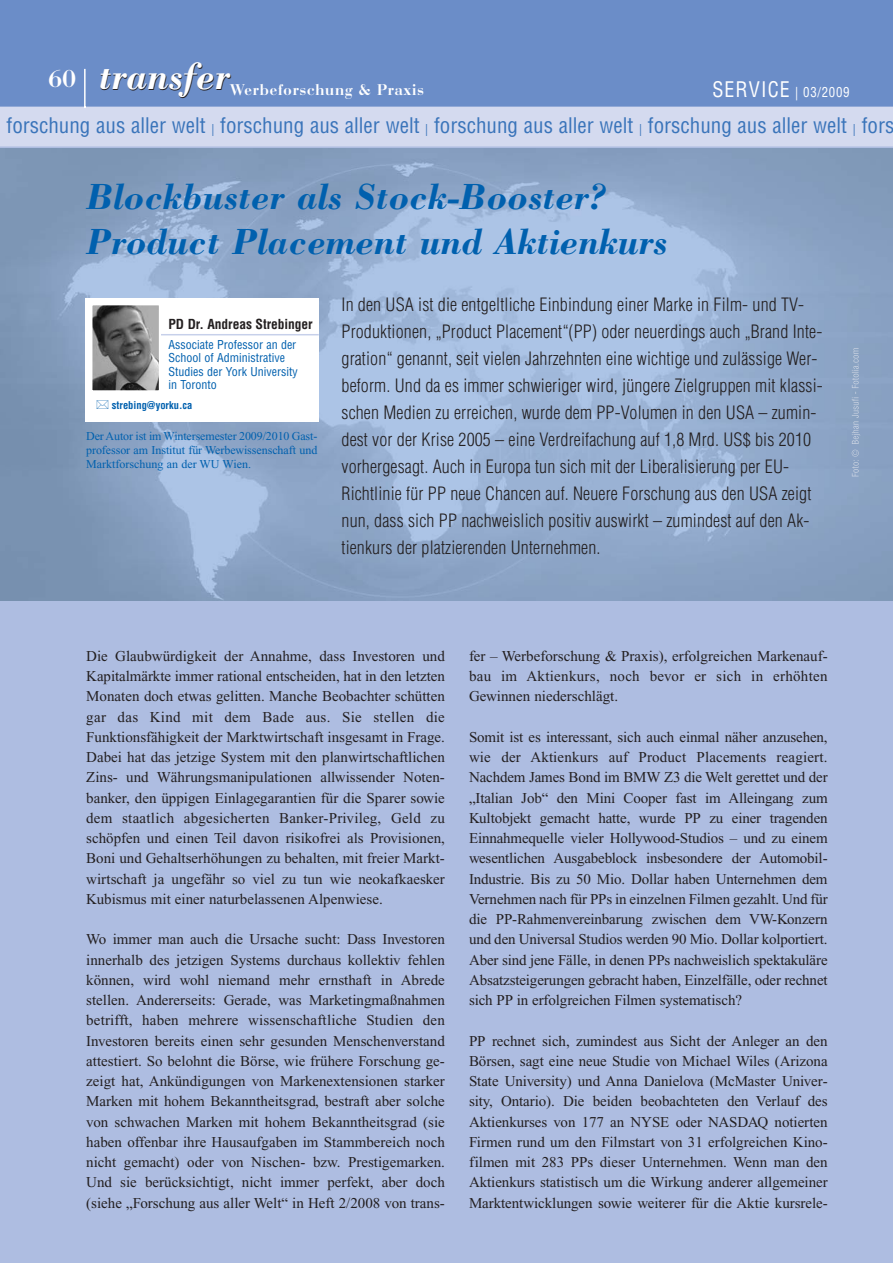
<style>
.page{position:relative;width:893px;height:1263px;background:#fff}
.page>*{position:absolute;margin:0;border:0;box-sizing:border-box;transform-origin:0 0}
.t1{font:italic 700 39.3px "Bodoni";color:#231f20}
.t2{font:italic 700 37.5px/45px "Bodoni";color:#0060ae}
.t3{font:600 25.5px "Bauer Bodoni D";color:#fff}
.t4{font:condensed 21px "Helvetica";color:#3a74ba}
.t5{font:300 condensed 18px/27px "Helvetica";letter-spacing:.01em;color:#231f20}
.t6{font:600 16.2px "Bauer Bodoni D";letter-spacing:.06em;color:#fff;scale:.95 1}
.t7{font:15px/20.2px "Times New Roman";color:#231f20;text-align:justify}
.t8{font:700 condensed 13.5px "Helvetica";letter-spacing:-.005em;color:#231f20}
.t9{font:condensed 13.5px "Helvetica";letter-spacing:.055em;color:#fff;scale:.95 1}
.t10{font:12px/14px "Times New Roman";letter-spacing:-.005em;color:#0060ae;text-align:justify}
.t11{font:condensed 12px/13.5px "Helvetica";color:#0060ae}
.t12{font:700 condensed 10.5px "Helvetica";color:#0060ae}
.s1{font-size:21px}
.s2{font-size:12px}
</style>
<div class="page">
<div style="left:0;top:0;width:892px;height:1263px;background:#aebde1"></div>
<div style="left:0;top:0;width:892px;height:106px;background:#6b8dc8"></div>
<hr style="left:84px;top:69px;width:2px;height:39px;background:#fff">
<img style="left:0;top:148px;width:892px;height:452px">
<div style="left:0;top:107px;width:892px;height:39px;background:#d4daef"></div>
<img style="left:852px;top:406px;width:8px;height:70px">
<div style="left:85px;top:298px;width:234px;height:124px;background:#fff"></div>
<hr style="left:129px;top:334px;width:190px;height:1px;background:#c7d0ea">
<img style="left:93px;top:306px;width:65px;height:83px">
<div style="left:90px;top:303px;width:71px;height:89px;border:2px solid #fff"></div>
<h3 class="t3" style="left:48px;top:69px;width:30px">60</h3>
<h1 class="t1" style="left:99px;top:63px;width:132px">transfer</h1>
<p class="t6" style="left:230px;top:84px;width:205px">Werbeforschung &amp; Praxis</p>
<p class="t9" style="left:712px;top:87px;width:146px"><span class="s1">SERVICE</span> | 03/2009</p>
<h3 class="t4" style="left:7px;top:117px;width:889px">forschung aus aller welt <span class="s2">|</span> forschung aus aller welt <span class="s2">|</span> forschung aus aller welt <span class="s2">|</span> forschung aus aller welt <span class="s2">|</span> fors</h3>
<h2 class="t2" style="left:86px;top:178px;width:583px">Blockbuster als Stock-Booster?<br>Product Placement und Aktienkurs</h2>
<p class="t8" style="left:168px;top:319px;width:146px">PD Dr. Andreas Strebinger</p>
<p class="t11" style="left:168px;top:338px;width:131px">Associate Professor an der<br>School of Administrative<br>Studies der York University in Toronto</p>
<p class="t12" style="left:112px;top:401px;width:82px">strebing@yorku.ca</p>
<p class="t10" style="left:86px;top:430px;width:233px">Der Autor ist im Wintersemester 2009/2010 Gast - professor am Institut für Werbewissen schaft und Markt forschung an der WU Wien.</p>
<p class="t5" style="left:341px;top:293px;width:483px">In den USA ist die entgeltliche Einbindung einer Marke in Film- und TV-Produktionen, „Product Placement“(PP) oder neuerdings auch „Brand Inte&shy;gration“ genannt, seit vielen Jahrzehnten eine wichtige und zulässige Wer&shy;beform. Und da es immer schwieriger wird, jüngere Zielgruppen mit klassi&shy;schen Medien zu erreichen, wurde dem PP-Volumen in den USA – zumin&shy;dest vor der Krise 2005 – eine Verdreifachung auf 1,8 Mrd. US$ bis 2010 vorhergesagt. Auch in Europa tun sich mit der Liberalisierung per EU-Richtlinie für PP neue Chancen auf. Neuere Forschung aus den USA zeigt nun, dass sich PP nachweislich positiv auswirkt – zumindest auf den Ak&shy;tienkurs der platzierenden Unternehmen.</p>
<p class="t7" style="left:86px;top:647px;width:360px">Die Glaubwürdigkeit der Annahme, dass Investoren und Kapitalmärkte immer rational entscheiden, hat in den letzten Monaten doch etwas gelitten. Manche Beobachter schütten gar das Kind mit dem Bade aus. Sie stellen die Funktionsfähigkeit der Marktwirtschaft insgesamt in Frage.<br>Dabei hat das jetzige System mit den planwirtschaftlichen Zins- und Währungsmanipulationen allwissender Noten - banker, den üppigen Einlagegarantien für die Sparer sowie dem staatlich abgesicherten Banker-Privileg, Geld zu schöpfen und einen Teil davon risikofrei als Provisionen, Boni und Gehaltserhöhungen zu behalten, mit freier Markt - wirtschaft ja ungefähr so viel zu tun wie neokafkaesker Kubismus mit einer naturbelassenen Alpenwiese.</p>
<p class="t7" style="left:86px;top:931px;width:360px">Wo immer man auch die Ursache sucht: Dass Investoren innerhalb des jetzigen Systems durchaus kollektiv fehlen können, wird wohl niemand mehr ernsthaft in Abrede stellen. Andererseits: Gerade, was Marketingmaßnahmen betrifft, haben mehrere wissenschaftliche Studien den Inves toren bereits einen sehr gesunden Menschenverstand attestiert. So belohnt die Börse, wie frühere Forschung ge - zeigt hat, Ankündigungen von Markenextensionen starker Marken mit hohem Bekanntheitsgrad, bestraft aber solche von schwachen Marken mit hohem Bekanntheitsgrad (sie haben offenbar ihre Hausaufgaben im Stammbereich noch nicht gemacht) oder von Nischen- bzw. Prestigemarken.<br>Und sie berücksichtigt, nicht immer perfekt, aber doch (siehe „Forschung aus aller Welt“ in Heft 2/2008 von trans-</p>
<p class="t7" style="left:469px;top:647px;width:360px">fer – Werbeforschung &amp; Praxis), erfolgreichen Marken auf - bau im Aktienkurs, noch bevor er sich in erhöhten Gewinnen niederschlägt.</p>
<p class="t7" style="left:469px;top:728px;width:360px">Somit ist es interessant, sich auch einmal näher anzusehen, wie der Aktienkurs auf Product Placements reagiert.<br>Nachdem James Bond im BMW Z3 die Welt gerettet und der „Italian Job“ den Mini Cooper fast im Alleingang zum Kultobjekt gemacht hatte, wurde PP zu einer tragenden Einnahmequelle vieler Hollywood-Studios – und zu einem wesentlichen Ausgabeblock insbesondere der Automobil-Industrie. Bis zu 50 Mio. Dollar haben Unternehmen dem Vernehmen nach für PPs in einzelnen Filmen gezahlt. Und für die PP-Rahmenvereinbarung zwischen dem VW-Konzern und den Universal Studios werden 90 Mio. Dollar kolportiert.<br>Aber sind jene Fälle, in denen PPs nachweislich spektakuläre Absatzsteigerungen gebracht haben, Einzel fälle, oder rechnet sich PP in erfolgreichen Filmen systematisch?</p>
<p class="t7" style="left:469px;top:1032px;width:360px">PP rechnet sich, zumindest aus Sicht der Anleger an den Börsen, sagt eine neue Studie von Michael Wiles (Arizona State University) und Anna Danielova (McMaster Univer - sity, Ontario). Die beiden beobachteten den Verlauf des Aktienkurses von 177 an NYSE oder NASDAQ notierten Firmen rund um den Filmstart von 31 erfolgreichen Kino - filmen mit 283 PPs dieser Unternehmen. Wenn man den Aktienkurs statistisch um die Wirkung anderer allgemeiner Marktentwicklungen sowie weiterer für die Aktie kursrele-</p>
</div>
